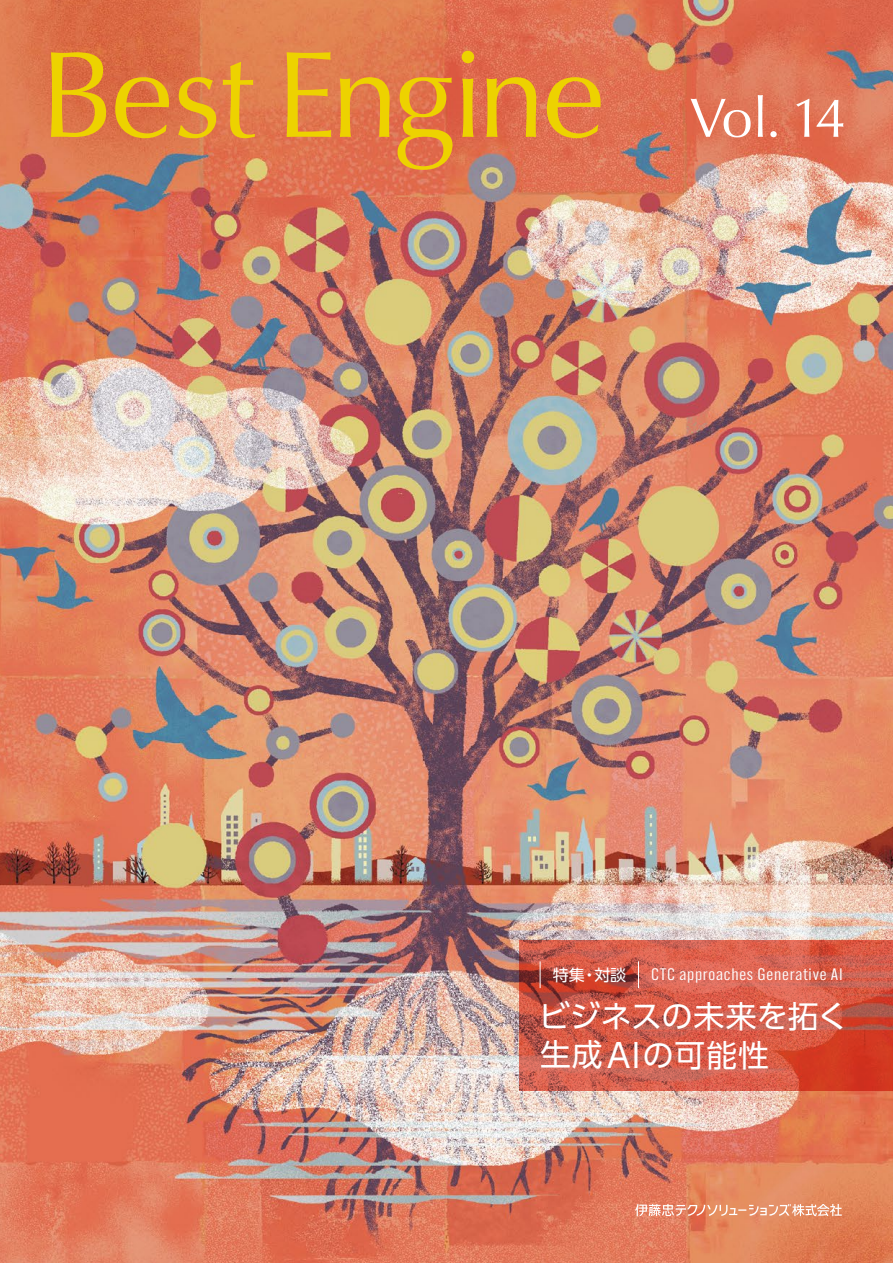
<style>
.page{position:relative;width:893px;height:1263px;background:#fff}
.page>*{position:absolute;margin:0;border:0;box-sizing:border-box;transform-origin:0 0}
.t1{font:123.3px "Optima";letter-spacing:-.035em;color:#edd200}
.t2{font:30.9px/38.2px "UD Shin Go Pro";letter-spacing:.015em;color:#fff}
.t3{font:16.2px "Alternate Gothic ATF";letter-spacing:.04em;color:#fff;scale:1.17 1}
.t4{font:15.9px "UD Shin Go Pro";color:#fff}
.s1{font-size:55.5px;color:#fff}
.s2{font-size:33px}
</style>
<div class="page">
<img style="left:0;top:0;width:893px;height:1263px">
<svg style="left:519px;top:940px;width:374px;height:150px;background:#d05846"></svg>
<svg style="left:638px;top:961px;width:1px;height:27px"></svg>
<svg style="left:540px;top:961px;width:1px;height:27px"></svg>
<svg style="left:635px;top:1204px;width:207px;height:12px;background:#eba88c"></svg>
<h1 class="t1" style="left:40px;top:23px;width:808px">Best Engine <span class="s1">Vol. 14</span></h1>
<p class="t4" style="left:553px;top:962px;width:75px">特集・対談</p>
<p class="t3" style="left:651px;top:965px;width:165px">CTC approaches Generative AI</p>
<h2 class="t2" style="left:539px;top:996px;width:311px">ビジネスの未来を拓く生成<span class="s2">AI</span>の可能性</h2>
</div>
